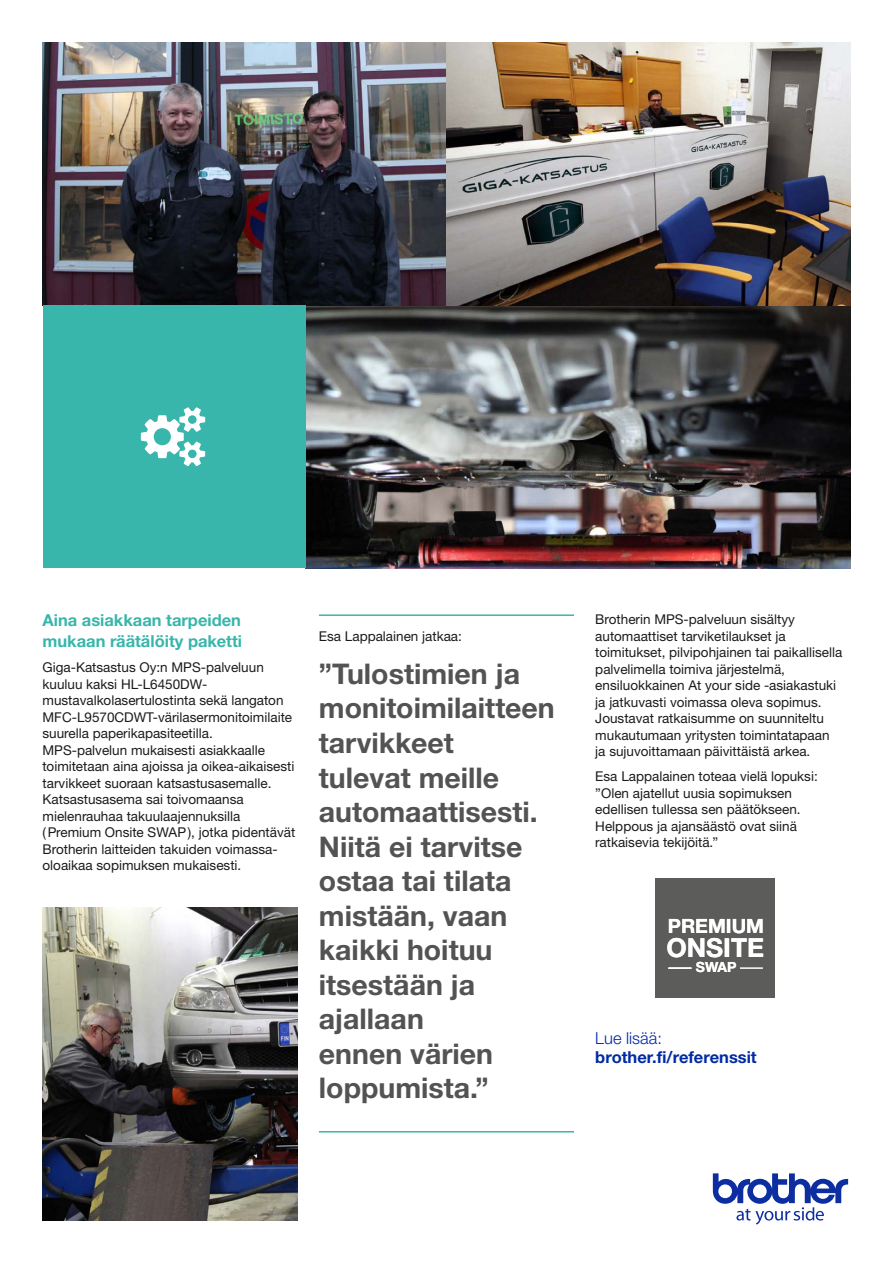
<style>
.page{position:relative;width:893px;height:1263px;background:#fff}
.page>*{position:absolute;margin:0;border:0;box-sizing:border-box;transform-origin:0 0}
.t1{font:700 28.5px/34.5px "Helvetica Neue LTW1 G";color:#535353}
.t2{font:700 26.25px "Helvetica Neue LTW1 G";color:#fff}
.t3{font:700 19.65px "Helvetica Neue LTW1 G";color:#fff}
.t4{font:700 16.5px/21px "Helvetica Neue LTW1 G";color:#38b6ab}
.t5{font:700 16.5px "Helvetica Neue LTW1 G";color:#002aa4}
.t6{font:300 16.5px "Helvetica Neue LTW1 G";color:#002aa4}
.t7{font:700 14.1px "Helvetica Neue LTW1 G";color:#fff}
.t8{font:13.5px/16.5px "Helvetica Neue LTW1 G";color:#1b1b1b}
</style>
<div class="page">
<svg style="left:713px;top:1173px;width:135px;height:51px"></svg>
<hr style="left:319px;top:614px;width:255px;height:2px;background:#38b6ab">
<hr style="left:319px;top:1131px;width:255px;height:1px;background:#38b6ab">
<img style="left:43px;top:908px;width:255px;height:312px">
<img style="left:305px;top:305px;width:545px;height:263px">
<img style="left:43px;top:43px;width:807px;height:262px">
<div style="left:43px;top:305px;width:262px;height:263px;background:#38b6ab"></div>
<div style="left:655px;top:878px;width:120px;height:120px;background:#5c5c5b"></div>
<hr style="left:669px;top:967px;width:23px;height:2px;background:#fff">
<hr style="left:740px;top:967px;width:23px;height:2px;background:#fff">
<hr style="left:668px;top:967px;width:23px;height:2px;background:#fff">
<p class="t4" style="left:43px;top:610px;width:201px">Aina asiakkaan tarpeiden mukaan räätälöity paketti</p>
<p class="t8" style="left:43px;top:659px;width:254px">Giga-Katsastus Oy:n MPS-palveluun kuuluu kaksi HL-L6450DW&shy;mustavalkolasertulostinta sekä langaton MFC-L9570CDWT-värilasermonitoimilaite suurella paperikapasiteetilla.<br>MPS-palvelun mukaisesti asiakkaalle toimitetaan aina ajoissa ja oikea-aikaisesti tarvikkeet suoraan katsastusasemalle.<br>Katsastusasema sai toivomaansa mielenrauhaa takuulaajennuksilla (Premium Onsite SWAP), jotka pidentävät Brotherin laitteiden takuiden voimassa&shy;oloaikaa sopimuksen mukaisesti.</p>
<p class="t8" style="left:319px;top:628px;width:145px">Esa Lappalainen jatkaa:</p>
<h1 class="t1" style="left:319px;top:656px;width:237px">”Tulostimien ja monitoimilaitteen tarvikkeet<br>tulevat meille automaattisesti.<br>Niitä ei tarvitse ostaa tai tilata mistään, vaan kaikki hoituu itsestään ja ajallaan<br>ennen värien loppumista.”</h1>
<p class="t8" style="left:595px;top:611px;width:249px">Brotherin MPS-palveluun sisältyy automaattiset tarviketilaukset ja toimitukset, pilvipohjainen tai paikallisella palvelimella toimiva järjestelmä, ensiluokkainen At your side -asiakastuki ja jatkuvasti voimassa oleva sopimus.<br>Joustavat ratkaisumme on suunniteltu mukautumaan yritysten toimintatapaan ja sujuvoittamaan päivittäistä arkea.</p>
<p class="t8" style="left:595px;top:768px;width:224px">Esa Lappalainen toteaa vielä lopuksi: ”Olen ajatellut uusia sopimuksen edellisen tullessa sen päätökseen.<br>Helppous ja ajansäästö ovat siinä ratkaisevia tekijöitä.”</p>
<h3 class="t3" style="left:668px;top:914px;width:98px">PREMIUM</h3>
<h2 class="t2" style="left:666px;top:932px;width:99px">ONSITE</h2>
<p class="t7" style="left:696px;top:958px;width:42px">SWAP</p>
<p class="t6" style="left:595px;top:1028px;width:68px">Lue lisää:</p>
<p class="t5" style="left:595px;top:1047px;width:163px">brother.fi/referenssit</p>
</div>
